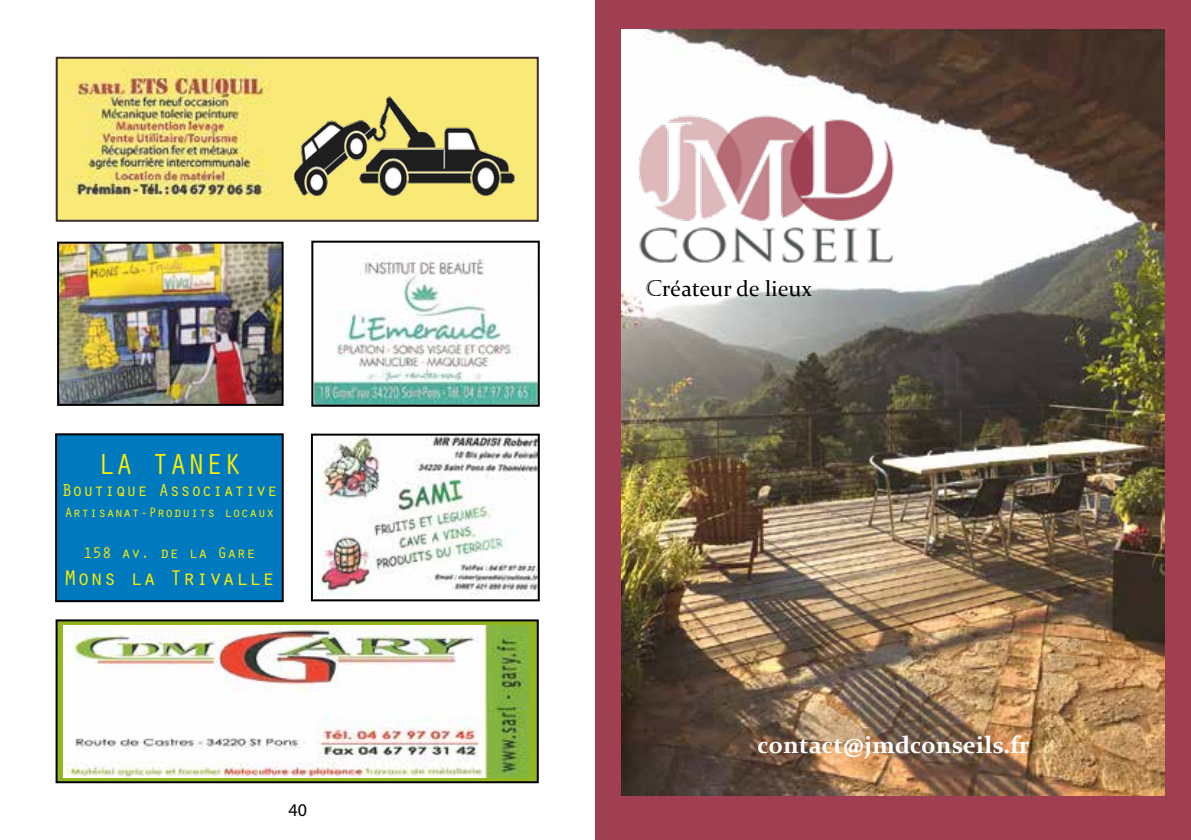
<style>
.page{position:relative;width:1191px;height:840px;background:#fff}
.page>*{position:absolute;margin:0;border:0;box-sizing:border-box;transform-origin:0 0}
.t1{font:30px "Orator Std";color:#ffed00}
.t2{font:700 24px "Constantia";letter-spacing:.01em;color:#fff}
.t3{font:22px "Constantia";letter-spacing:.01em;color:#000}
.t4{font:22px "Orator Std";color:#ffed00}
.t5{font:18px "Orator Std";color:#ffed00}
.t6{font:18px "Myriad Pro";color:#000}
.t7{font:16px "Orator Std";color:#ffed00}
.t8{font:14px "Orator Std";color:#ffed00}
.s1{font-family:"Castellar"}
</style>
<div class="page">
<div style="left:596px;top:0;width:595px;height:839px;background:#a03e52"></div>
<img style="left:621px;top:30px;width:543px;height:765px">
<img style="left:632px;top:107px;width:269px;height:163px">
<img style="left:314px;top:436px;width:223px;height:161px">
<div style="left:311px;top:433px;width:229px;height:168px;border:2px solid #000"></div>
<img style="left:60px;top:244px;width:220px;height:158px">
<div style="left:57px;top:241px;width:226px;height:164px;border:2px solid #000"></div>
<div style="left:56px;top:434px;width:227px;height:167px;background:#007abf"></div>
<div style="left:55px;top:433px;width:229px;height:169px;border:2px solid #000"></div>
<img style="left:314px;top:255px;width:223px;height:148px">
<div style="left:311px;top:240px;width:229px;height:166px;border:2px solid #000"></div>
<div style="left:57px;top:58px;width:481px;height:163px;background:#f9e977"></div>
<img style="left:294px;top:96px;width:221px;height:100px">
<div style="left:56px;top:57px;width:483px;height:165px;border:2px solid #3b2c2d"></div>
<img style="left:65px;top:69px;width:205px;height:129px">
<svg style="left:59px;top:622px;width:477px;height:157px;fill:#94b622"></svg>
<div style="left:56px;top:619px;width:483px;height:163px;border:2px solid #000"></div>
<img style="left:64px;top:625px;width:464px;height:151px">
<h1 class="t1" style="left:97px;top:442px;width:145px">LA TANEK</h1>
<p class="t5" style="left:61px;top:476px;width:218px">Boutique Associative</p>
<p class="t8" style="left:64px;top:502px;width:212px">Artisanat-Produits locaux</p>
<p class="t7" style="left:83px;top:541px;width:174px">158 av. de la Gare</p>
<h3 class="t4" style="left:64px;top:561px;width:213px">Mons la Trivalle</h3>
<p class="t6" style="left:288px;top:798px;width:20px">40</p>
<h3 class="t3" style="left:645px;top:273px;width:168px"><span class="s1">C</span>réateur de lieux</h3>
<h2 class="t2" style="left:757px;top:727px;width:274px">contact@jmdconseils.fr</h2>
</div>
